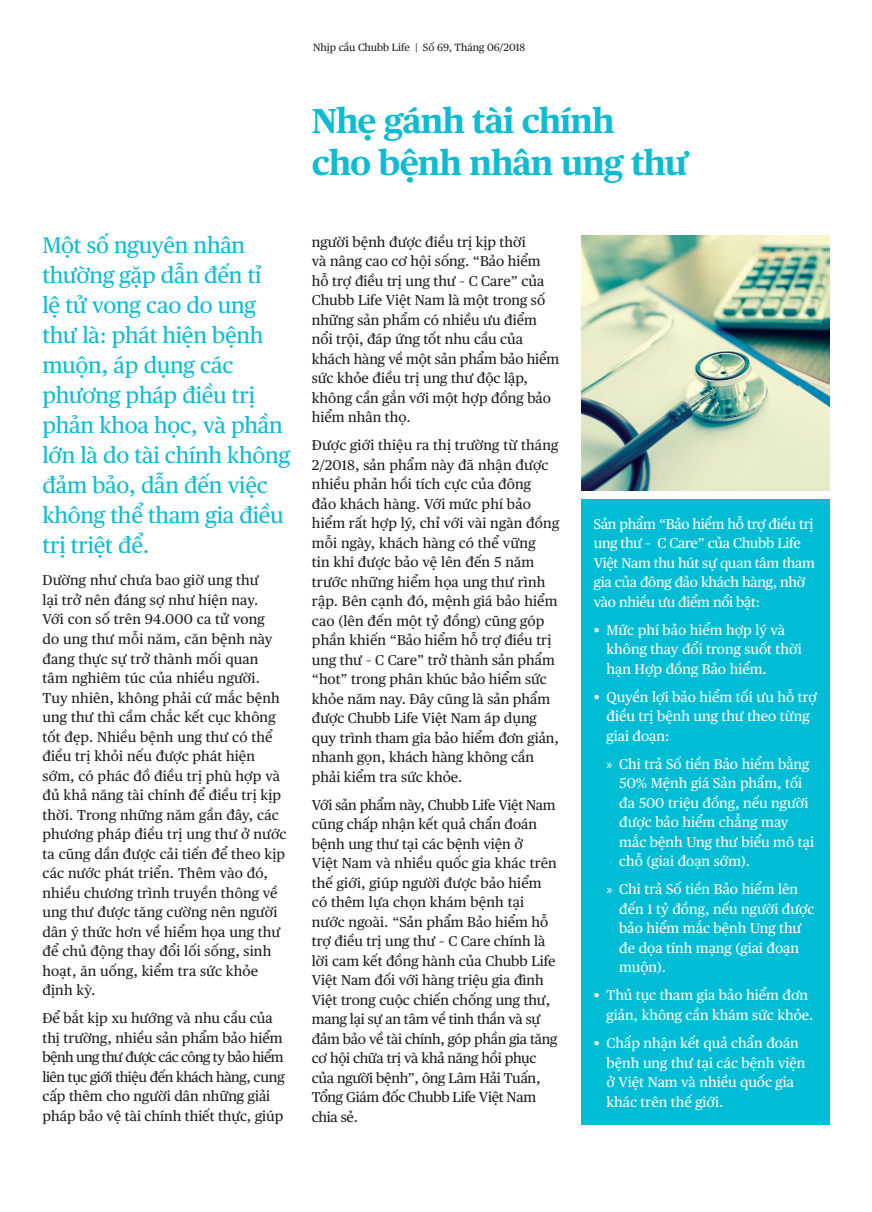
<style>
.page{position:relative;width:872px;height:1212px;background:#fff}
.page>*{position:absolute;margin:0;border:0;box-sizing:border-box;transform-origin:0 0}
.Headline{font:700 34.5px/41.4px "Chubb Publico Text VN";letter-spacing:-.03em;color:#0dbcd2}
.Sapo{font:22.5px/30px "Chubb Publico Text VN";letter-spacing:-.01em;color:#0dbcd2}
.Body_text{font:14.25px/19.5px "Chubb Publico Text VN";color:#231f20}
.Body_text-2{font:14.25px/19.5px "Chubb Publico Text VN";color:#fff}
.Body_text-3{font:14.25px/19.5px "Chubb Publico Text VN";letter-spacing:-.02em;color:#fff}
.t1{font:10.5px "Chubb Publico Text VN";color:#231f20}
.s1{font-family:"Myriad Pro"}
</style>
<div class="page">
<div style="left:581px;top:500px;width:248px;height:625px;background:#00bdd5"></div>
<img style="left:581px;top:236px;width:248px;height:255px">
<p class="Sapo" style="left:43px;top:229px;width:249px">Một số nguyên nhân thường gặp dẫn đến tỉ<br>lệ tử vong cao do ung thư là: phát hiện bệnh muộn, áp dụng các phương pháp điều trị phản khoa học, và phần lớn là do tài chính không đảm bảo, dẫn đến việc không thể tham gia điều trị triệt để.</p>
<p class="Body_text" style="left:43px;top:570px;width:245px">Dường như chưa bao giờ ung thư<br>lại trở nên đáng sợ như hiện nay.<br>Với con số trên 94.000 ca tử vong<br>do ung thư mỗi năm, căn bệnh này đang thực sự trở thành mối quan tâm nghiêm túc của nhiều người.<br>Tuy nhiên, không phải cứ mắc bệnh ung thư thì cầm chắc kết cục không tốt đẹp. Nhiều bệnh ung thư có thể điều trị khỏi nếu được phát hiện sớm, có phác đồ điều trị phù hợp và đủ khả năng tài chính để điều trị kịp thời. Trong những năm gần đây, các phương pháp điều trị ung thư ở nước ta cũng dần được cải tiến để theo kịp các nước phát triển. Thêm vào đó, nhiều chương trình truyền thông về ung thư được tăng cường nên người dân ý thức hơn về hiểm họa ung thư để chủ động thay đổi lối sống, sinh hoạt, ăn uống, kiểm tra sức khỏe định kỳ.</p>
<p class="Body_text" style="left:43px;top:1007px;width:244px">Để bắt kịp xu hướng và nhu cầu của thị trường, nhiều sản phẩm bảo hiểm bệnh ung thư được các công ty bảo hiểm liên tục giới thiệu đến khách hàng, cung cấp thêm cho người dân những giải pháp bảo vệ tài chính thiết thực, giúp</p>
<p class="t1" style="left:313px;top:39px;width:214px">Nhịp cầu Chubb Life | Số 69, Tháng 06/2018</p>
<p class="Headline" style="left:312px;top:98px;width:378px">Nhẹ gánh tài chính<br>cho bệnh nhân ung thư</p>
<p class="Body_text" style="left:312px;top:231px;width:249px">người bệnh được điều trị kịp thời<br>và nâng cao cơ hội sống. “Bảo hiểm hỗ trợ điều trị ung thư – C Care” của<br>Chubb Life Việt Nam là một trong số những sản phẩm có nhiều ưu điểm nổi trội, đáp ứng tốt nhu cầu của khách hàng về một sản phẩm bảo hiểm sức khỏe điều trị ung thư độc lập, không cần gắn với một hợp đồng bảo hiểm nhân thọ.</p>
<p class="Body_text" style="left:312px;top:435px;width:249px">Được giới thiệu ra thị trường từ tháng<br>2/2018, sản phẩm này đã nhận được nhiều phản hồi tích cực của đông<br>đảo khách hàng. Với mức phí bảo hiểm rất hợp lý, chỉ với vài ngàn đồng mỗi ngày, khách hàng có thể vững<br>tin khi được bảo vệ lên đến 5 năm trước những hiểm họa ung thư rình rập. Bên cạnh đó, mệnh giá bảo hiểm cao (lên đến một tỷ đồng) cũng góp phần khiến “Bảo hiểm hỗ trợ điều trị ung thư – C Care” trở thành sản phẩm “hot” trong phân khúc bảo hiểm sức khỏe năm nay. Đây cũng là sản phẩm được Chubb Life Việt Nam áp dụng quy trình tham gia bảo hiểm đơn giản, nhanh gọn, khách hàng không cần phải kiểm tra sức khỏe.</p>
<p class="Body_text" style="left:312px;top:794px;width:247px">Với sản phẩm này, Chubb Life Việt Nam cũng chấp nhận kết quả chẩn đoán bệnh ung thư tại các bệnh viện ở<br>Việt Nam và nhiều quốc gia khác trên thế giới, giúp người được bảo hiểm có thêm lựa chọn khám bệnh tại nước ngoài. “Sản phẩm Bảo hiểm hỗ trợ điều trị ung thư – C Care chính là lời cam kết đồng hành của Chubb Life<br>Việt Nam đối với hàng triệu gia đình<br>Việt trong cuộc chiến chống ung thư, mang lại sự an tâm về tinh thần và sự đảm bảo về tài chính, góp phần gia tăng cơ hội chữa trị và khả năng hồi phục của người bệnh”, ông Lâm Hải Tuấn,<br>Tổng Giám đốc Chubb Life Việt Nam chia sẻ.</p>
<p class="Body_text-3" style="left:594px;top:513px;width:223px">Sản phẩm “Bảo hiểm hỗ trợ điều trị ung thư – C Care” của Chubb Life<br>Việt Nam thu hút sự quan tâm tham gia của đông đảo khách hàng, nhờ vào nhiều ưu điểm nổi bật:</p>
<p class="Body_text-2" style="left:606px;top:619px;width:197px;text-indent:-13px">• Mức phí bảo hiểm hợp lý và không thay đổi trong suốt thời hạn Hợp đồng Bảo hiểm.</p>
<p class="Body_text-2" style="left:606px;top:686px;width:212px;text-indent:-13px">• Quyền lợi bảo hiểm tối ưu hỗ trợ điều trị bệnh ung thư theo từng giai đoạn:</p>
<p class="Body_text-2" style="left:619px;top:753px;width:196px;text-indent:-13px"><span class="s1">»</span> Chi trả Số tiền Bảo hiểm bằng<br>50% Mệnh giá Sản phẩm, tối đa 500 triệu đồng, nếu người được bảo hiểm chẳng may mắc bệnh Ung thư biểu mô tại chỗ (giai đoạn sớm).</p>
<p class="Body_text-2" style="left:619px;top:879px;width:197px;text-indent:-13px"><span class="s1">»</span> Chi trả Số tiền Bảo hiểm lên đến 1 tỷ đồng, nếu người được bảo hiểm mắc bệnh Ung thư đe dọa tính mạng (giai đoạn muộn).</p>
<p class="Body_text-2" style="left:606px;top:985px;width:208px;text-indent:-13px">• Thủ tục tham gia bảo hiểm đơn giản, không cần khám sức khỏe.</p>
<p class="Body_text-2" style="left:606px;top:1032px;width:200px;text-indent:-13px">• Chấp nhận kết quả chẩn đoán bệnh ung thư tại các bệnh viện ở Việt Nam và nhiều quốc gia khác trên thế giới.</p>
</div>
